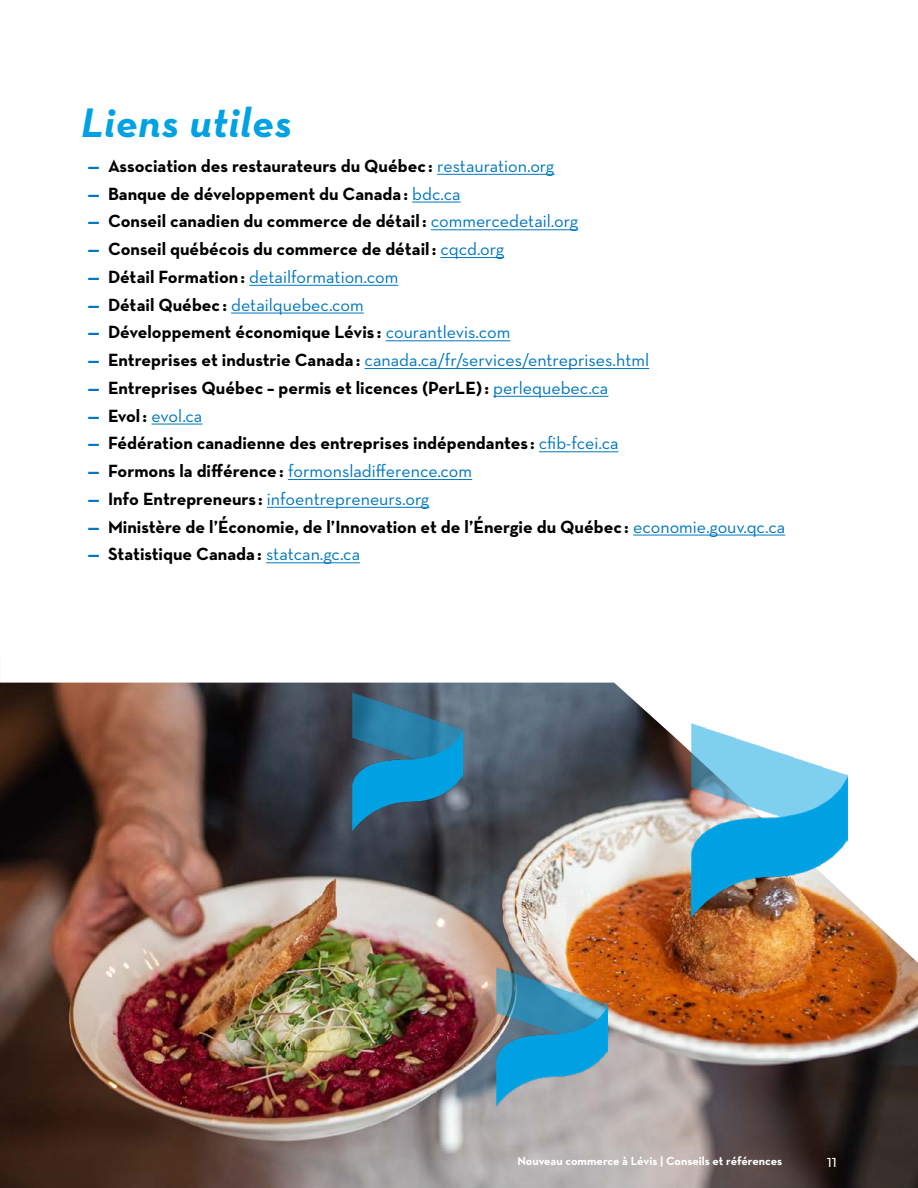
<style>
.page{position:relative;width:918px;height:1188px;background:#fff}
.page>*{position:absolute;margin:0;border:0;box-sizing:border-box;transform-origin:0 0}
.t1{font:italic 700 42px "Neutra Text";letter-spacing:.02em;color:#00a2e3}
.t2{font:700 18px "Neutra Text";color:#000}
.t3{font:18px "Neutra Text";color:#0077be}
.t4{font:18px "Neutra Text";color:#fff}
.t5{font:700 12px "Neutra Text";color:#fff}
.s1{color:#0077be}
.s2{font-weight:400;color:#0077be}
.s3{font-weight:700}
.s4{font-weight:700;color:#000}
</style>
<div class="page">
<img style="left:0;top:963px;width:918px;height:225px">
<img style="left:0;top:368px;width:918px;height:595px">
<hr style="left:437px;top:174px;width:117px;height:1px;background:#0077be">
<hr style="left:412px;top:202px;width:49px;height:1px;background:#0077be">
<hr style="left:431px;top:230px;width:147px;height:1px;background:#0077be">
<hr style="left:441px;top:257px;width:63px;height:1px;background:#0077be">
<hr style="left:249px;top:285px;width:149px;height:1px;background:#0077be">
<hr style="left:231px;top:313px;width:133px;height:1px;background:#0077be">
<hr style="left:386px;top:341px;width:124px;height:1px;background:#0077be">
<hr style="left:365px;top:368px;width:284px;height:1px;background:#0077be">
<hr style="left:493px;top:396px;width:115px;height:1px;background:#0077be">
<hr style="left:152px;top:424px;width:50px;height:1px;background:#0077be">
<hr style="left:539px;top:452px;width:80px;height:1px;background:#0077be">
<hr style="left:288px;top:479px;width:184px;height:1px;background:#0077be">
<hr style="left:267px;top:507px;width:162px;height:1px;background:#0077be">
<hr style="left:633px;top:535px;width:152px;height:1px;background:#0077be">
<hr style="left:266px;top:563px;width:94px;height:1px;background:#0077be">
<img style="left:692px;top:723px;width:156px;height:195px">
<img style="left:352px;top:692px;width:111px;height:139px">
<img style="left:497px;top:967px;width:111px;height:139px">
<h1 class="t1" style="left:81px;top:97px;width:213px">Liens utiles</h1>
<p class="t2" style="left:88px;top:155px;width:468px"><span class="s1">—</span> Association des restaurateurs du Québec : <span class="s2">restauration.org</span></p>
<p class="t2" style="left:88px;top:182px;width:374px"><span class="s1">—</span> Banque de développement du Canada : <span class="s2">bdc.ca</span></p>
<p class="t2" style="left:88px;top:210px;width:492px"><span class="s1">—</span> Conseil canadien du commerce de détail: <span class="s2">commercedetail.org</span></p>
<p class="t2" style="left:88px;top:238px;width:418px"><span class="s1">—</span> Conseil québécois du commerce de détail: <span class="s2">cqcd.org</span></p>
<p class="t3" style="left:88px;top:266px;width:312px"><span class="s3">—</span> <span class="s4">Détail Formation:</span> detailformation.com</p>
<p class="t3" style="left:88px;top:294px;width:278px"><span class="s3">—</span> <span class="s4">Détail Québec :</span> detailquebec.com</p>
<p class="t2" style="left:88px;top:321px;width:424px"><span class="s1">—</span> Développement économique Lévis : <span class="s2">courantlevis.com</span></p>
<p class="t3" style="left:88px;top:349px;width:563px"><span class="s3">—</span> <span class="s4">Entreprises et industrie Canada :</span> canada.ca/fr/services/entreprises.html</p>
<p class="t2" style="left:88px;top:377px;width:522px"><span class="s1">—</span> Entreprises Québec – permis et licences (PerLE): <span class="s2">perlequebec.ca</span></p>
<p class="t3" style="left:88px;top:405px;width:116px"><span class="s3">—</span> <span class="s4">Evol:</span> evol.ca</p>
<p class="t2" style="left:88px;top:432px;width:532px"><span class="s1">—</span> Fédération canadienne des entreprises indépendantes : <span class="s2">cfib-fcei.ca</span></p>
<p class="t3" style="left:88px;top:460px;width:386px"><span class="s3">—</span> <span class="s4">Formons la différence:</span> formonsladifference.com</p>
<p class="t3" style="left:88px;top:488px;width:343px"><span class="s3">—</span> <span class="s4">Info Entrepreneurs :</span> infoentrepreneurs.org</p>
<p class="t2" style="left:88px;top:515px;width:699px"><span class="s1">—</span> Ministère de l’Économie, de l’Innovation et de l’Énergie du Québec : <span class="s2">economie.gouv.qc.ca</span></p>
<p class="t2" style="left:88px;top:543px;width:274px"><span class="s1">—</span> Statistique Canada : <span class="s2">statcan.gc.ca</span></p>
<p class="t5" style="left:518px;top:1154px;width:266px">Nouveau commerce à Lévis | Conseils et références</p>
<p class="t4" style="left:827px;top:1150px;width:12px">11</p>
</div>
